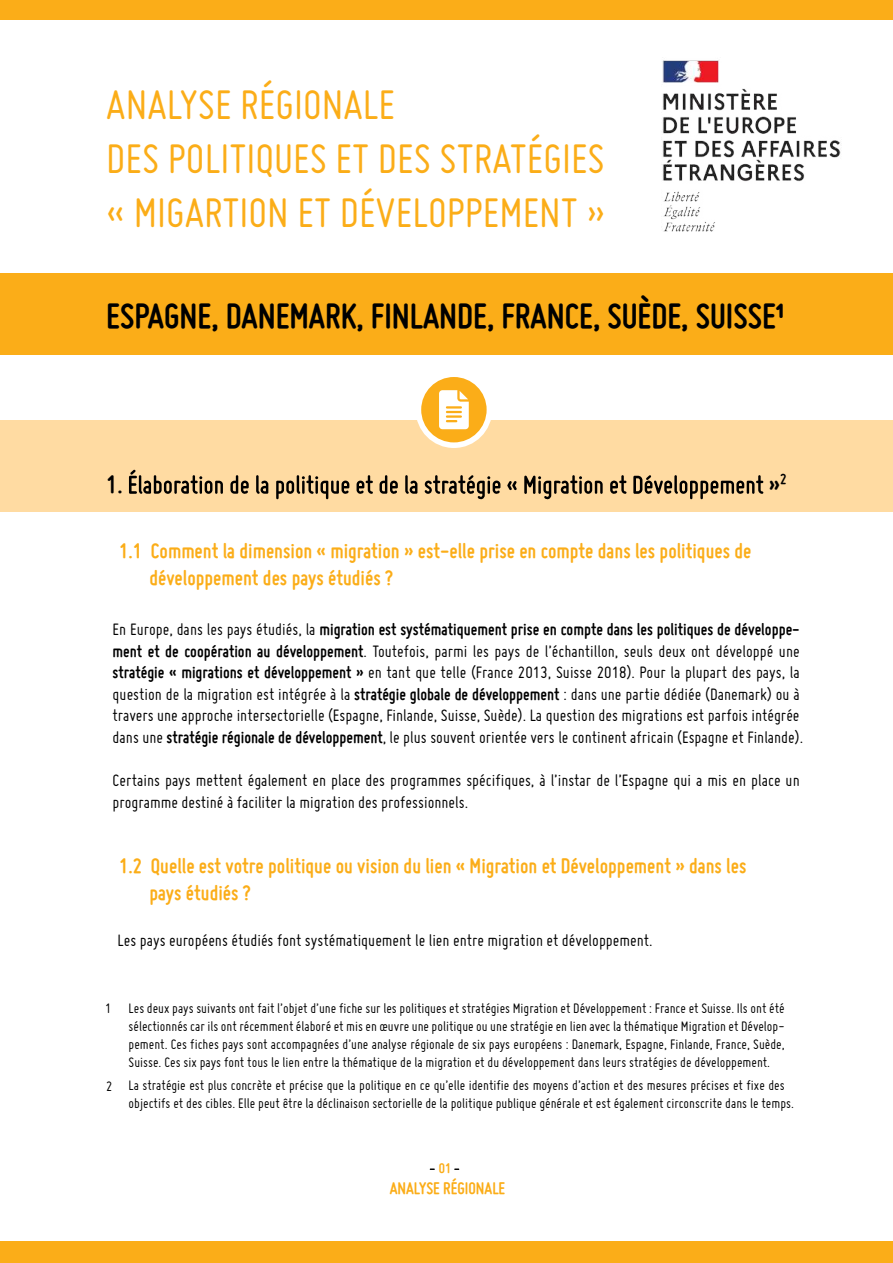
<style>
.page{position:relative;width:893px;height:1263px;background:#fff}
.page>*{position:absolute;margin:0;border:0;box-sizing:border-box;transform-origin:0 0}
.t1{font:45px/54px "Miso";color:#fbad18}
.t2{font:700 37.5px "Miso";color:#000}
.t3{font:700 27px "Miso";color:#000}
.t4{font:700 22.5px/27px "Miso";color:#fbad18}
.t5{font:18px/21.6px "Miso";color:#000}
.t6{font:700 18px "Miso";color:#fbad18}
.t7{font:15px/18px "Miso";color:#000;text-align:justify}
.t8{font:700 15px "Miso";color:#fbad18}
.s1{font-weight:700}
</style>
<div class="page">
<div style="left:0;top:273px;width:892px;height:82px;background:#fbad18"></div>
<div style="left:0;top:0;width:893px;height:20px;background:#fbad18"></div>
<div style="left:0;top:1242px;width:893px;height:21px;background:#fbad18"></div>
<div style="left:0;top:420px;width:893px;height:53px;background:#ffdba2"></div>
<div style="left:0;top:458px;width:893px;height:54px;background:#ffdba2"></div>
<svg style="left:129px;top:470px;width:388px;height:29px"></svg>
<svg style="left:524px;top:475px;width:239px;height:24px"></svg>
<img style="left:662px;top:60px;width:179px;height:172px">
<div style="left:416px;top:371px;width:76px;height:77px;background:#fff;border-radius:50%"></div>
<div style="left:421px;top:377px;width:66px;height:65px;background:#fbad18;border-radius:50%"></div>
<svg style="left:439px;top:390px;width:30px;height:39px"></svg>
<h1 class="t1" style="left:106px;top:77px;width:501px">ANALYSE RÉGIONALE<br>DES POLITIQUES ET DES STRATÉGIES « MIGARTION ET DÉVELOPPEMENT »</h1>
<h2 class="t2" style="left:106px;top:295px;width:680px">ESPAGNE, DANEMARK, FINLANDE, FRANCE, SUÈDE, SUISSE¹</h2>
<h3 class="t3" style="left:106px;top:469px;width:18px">1.</h3>
<h3 class="t3" style="left:769px;top:469px;width:19px">»<sup>2</sup></h3>
<p class="t4" style="left:149px;top:537px;width:604px;text-indent:-30px">1.1 Comment la dimension « migration » est-elle prise en compte dans les politiques de développement des pays étudiés ?</p>
<p class="t5" style="left:113px;top:618px;width:692px">En Europe, dans les pays étudiés, la <span class="s1">migration est systématiquement prise en compte dans les politiques de développe&shy;ment et de coopération au développement</span>. Toutefois, parmi les pays de l’échantillon, seuls deux ont développé une <span class="s1">stratégie « migrations et développement »</span> en tant que telle (France 2013, Suisse 2018). Pour la plupart des pays, la question de la migration est intégrée à la <span class="s1">stratégie globale de développement</span> : dans une partie dédiée (Danemark) ou à travers une approche intersectorielle (Espagne, Finlande, Suisse, Suède). La question des migrations est parfois intégrée dans une <span class="s1">stratégie régionale de développement</span>, le plus souvent orientée vers le continent africain (Espagne et Finlande).</p>
<p class="t5" style="left:113px;top:769px;width:689px">Certains pays mettent également en place des programmes spécifiques, à l’instar de l’Espagne qui a mis en place un programme destiné à faciliter la migration des professionnels.</p>
<p class="t4" style="left:149px;top:852px;width:598px;text-indent:-30px">1.2 Quelle est votre politique ou vision du lien « Migration et Développement » dans les pays étudiés ?</p>
<p class="t5" style="left:118px;top:930px;width:537px">Les pays européens étudiés font systématiquement le lien entre migration et développement.</p>
<p class="t7" style="left:105px;top:999px;width:8px">1</p>
<p class="t7" style="left:106px;top:1076px;width:8px">2</p>
<p class="t7" style="left:129px;top:999px;width:657px">Les deux pays suivants ont fait l’objet d’une fiche sur les politiques et stratégies Migration et Développement : France et Suisse. Ils ont été sélectionnés car ils ont récemment élaboré et mis en œuvre une politique ou une stratégie en lien avec la thématique Migration et Dévelop&shy;pement. Ces fiches pays sont accompagnées d’une analyse régionale de six pays européens : Danemark, Espagne, Finlande, France, Suède, Suisse. Ces six pays font tous le lien entre la thématique de la migration et du développement dans leurs stratégies de développement.</p>
<p class="t7" style="left:129px;top:1076px;width:667px">La stratégie est plus concrète et précise que la politique en ce qu’elle identifie des moyens d’action et des mesures précises et fixe des objectifs et des cibles. Elle peut être la déclinaison sectorielle de la politique publique générale et est également circonscrite dans le temps.</p>
<p class="t8" style="left:439px;top:1160px;width:14px">01</p>
<p class="t6" style="left:390px;top:1178px;width:117px">ANALYSE RÉGIONALE</p>
</div>
